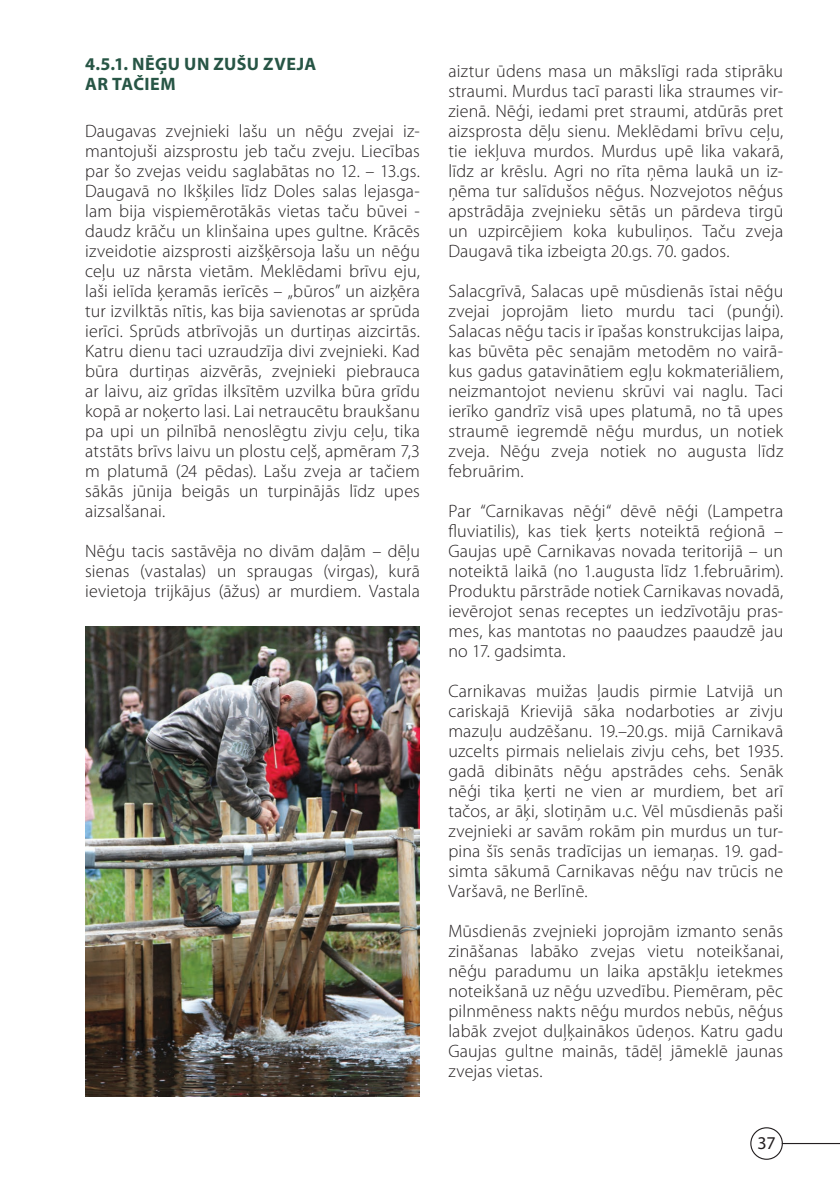
<style>
.page{position:relative;width:840px;height:1191px;background:#fff}
.page>*{position:absolute;margin:0;border:0;box-sizing:border-box;transform-origin:0 0}
.t1{font:300 18px/20px "Myriad Pro";letter-spacing:.01em;color:#231f20;text-align:justify}
.t2{font:700 18px/20px "Myriad Pro";letter-spacing:.025em;color:#275545}
.t3{font:18px "Myriad Pro";color:#231f20}
</style>
<div class="page">
<img style="left:85px;top:626px;width:335px;height:470px">
<div style="left:749px;top:1127px;width:33px;height:32px;border:1px solid #231f20;border-radius:50%"></div>
<hr style="left:781px;top:1143px;width:58px;height:1px;background:#231f20">
<p class="t2" style="left:85px;top:54px;width:232px">4.5.1. NĒĢU UN ZUŠU ZVEJA<br>AR TAČIEM</p>
<p class="t1" style="left:85px;top:121px;width:336px">Daugavas zvejnieki lašu un nēģu zvejai iz&shy;mantojuši aizsprostu jeb taču zveju. Liecības par šo zvejas veidu saglabātas no 12. – 13.gs.<br>Daugavā no Ikšķiles līdz Doles salas lejasga&shy;lam bija vispiemērotākās vietas taču būvei - daudz krāču un klinšaina upes gultne. Krācēs izveidotie aizsprosti aizšķērsoja lašu un nēģu ceļu uz nārsta vietām. Meklēdami brīvu eju, laši ielīda ķeramās ierīcēs – „būros” un aizķēra tur izvilktās nītis, kas bija savienotas ar sprūda ierīci. Sprūds atbrīvojās un durtiņas aizcirtās.<br>Katru dienu taci uzraudzīja divi zvejnieki. Kad būra durtiņas aizvērās, zvejnieki piebrauca ar laivu, aiz grīdas ilksītēm uzvilka būra grīdu kopā ar noķerto lasi. Lai netraucētu braukšanu pa upi un pilnībā nenoslēgtu zivju ceļu, tika atstāts brīvs laivu un plostu ceļš, apmēram 7,3 m platumā (24 pēdas). Lašu zveja ar tačiem sākās jūnija beigās un turpinājās līdz upes aizsalšanai.</p>
<p class="t1" style="left:85px;top:541px;width:336px">Nēģu tacis sastāvēja no divām daļām – dēļu sienas (vastalas) un spraugas (virgas), kurā ievietoja trijkājus (āžus) ar murdiem. Vastala</p>
<p class="t1" style="left:448px;top:61px;width:336px">aiztur ūdens masa un mākslīgi rada stiprāku straumi. Murdus tacī parasti lika straumes vir&shy;zienā. Nēģi, iedami pret straumi, atdūrās pret aizsprosta dēļu sienu. Meklēdami brīvu ceļu, tie iekļuva murdos. Murdus upē lika vakarā, līdz ar krēslu. Agri no rīta ņēma laukā un iz&shy;ņēma tur salīdušos nēģus. Nozvejotos nēģus apstrādāja zvejnieku sētās un pārdeva tirgū un uzpircējiem koka kubuliņos. Taču zveja Daugavā tika izbeigta 20.gs. 70. gados.</p>
<p class="t1" style="left:448px;top:281px;width:336px">Salacgrīvā, Salacas upē mūsdienās īstai nēģu zvejai joprojām lieto murdu taci (punģi).<br>Salacas nēģu tacis ir īpašas konstrukcijas laipa, kas būvēta pēc senajām metodēm no vairā&shy;kus gadus gatavinātiem egļu kokmateriāliem, neizmantojot nevienu skrūvi vai naglu. Taci ierīko gandrīz visā upes platumā, no tā upes straumē iegremdē nēģu murdus, un notiek zveja. Nēģu zveja notiek no augusta līdz februārim.</p>
<p class="t1" style="left:448px;top:501px;width:336px">Par “Carnikavas nēģi“ dēvē nēģi (Lampetra fluviatilis), kas tiek ķerts noteiktā reģionā – Gaujas upē Carnikavas novada teritorijā – un noteiktā laikā (no 1.augusta līdz 1.februārim).<br>Produktu pārstrāde notiek Carnikavas novadā, ievērojot senas receptes un iedzīvotāju pras&shy;mes, kas mantotas no paaudzes paaudzē jau no 17. gadsimta.</p>
<p class="t1" style="left:448px;top:681px;width:336px">Carnikavas muižas ļaudis pirmie Latvijā un cariskajā Krievijā sāka nodarboties ar zivju mazuļu audzēšanu. 19.–20.gs. mijā Carnikavā uzcelts pirmais nelielais zivju cehs, bet 1935. gadā dibināts nēģu apstrādes cehs. Senāk nēģi tika ķerti ne vien ar murdiem, bet arī tačos, ar āķi, slotiņām u.c. Vēl mūsdienās paši zvejnieki ar savām rokām pin murdus un tur&shy;pina šīs senās tradīcijas un iemaņas. 19. gad&shy;simta sākumā Carnikavas nēģu nav trūcis ne Varšavā, ne Berlīnē.</p>
<p class="t1" style="left:448px;top:921px;width:336px">Mūsdienās zvejnieki joprojām izmanto senās zināšanas labāko zvejas vietu noteikšanai, nēģu paradumu un laika apstākļu ietekmes noteikšanā uz nēģu uzvedību. Piemēram, pēc pilnmēness nakts nēģu murdos nebūs, nēģus labāk zvejot duļķainākos ūdeņos. Katru gadu Gaujas gultne mainās, tādēļ jāmeklē jaunas zvejas vietas.</p>
<p class="t3" style="left:756px;top:1132px;width:20px">37</p>
</div>
